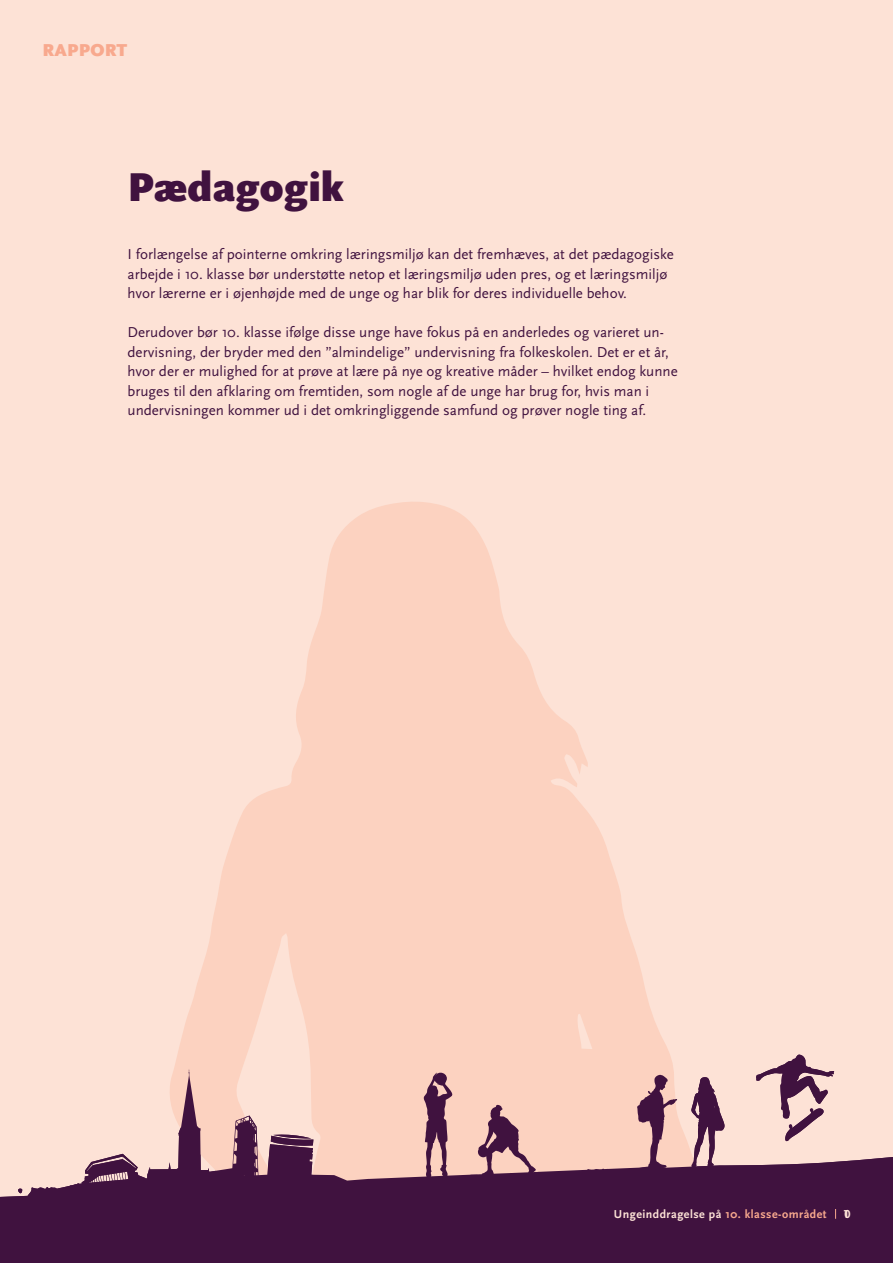
<style>
.page{position:relative;width:893px;height:1263px;background:#fde2d6}
.page>*{position:absolute;margin:0;border:0;box-sizing:border-box;transform-origin:0 0}
.t1{font:900 42px "Scala Sans OT";color:#40123f}
.t2{font:900 18px "Scala Sans OT";letter-spacing:.01em;color:#f8a98e}
.t3{font:15px/19.5px "Scala Sans OT";color:#40123f}
.t4{font:700 12px "Scala Sans OT";letter-spacing:.04em;color:#fde2d6}
.s1{color:#f8a98e}
</style>
<div class="page">
<svg style="left:174px;top:502px;width:496px;height:567px;fill:#fcd2c0"></svg>
<svg style="left:0;top:1069px;width:489px;height:194px"></svg>
<svg style="left:489px;top:1054px;width:404px;height:209px;fill:#40123f"></svg>
<p class="t2" style="left:43px;top:40px;width:86px">RAPPORT</p>
<h1 class="t1" style="left:128px;top:163px;width:217px">Pædagogik</h1>
<p class="t3" style="left:128px;top:245px;width:548px">I forlængelse af pointerne omkring læringsmiljø kan det fremhæves, at det pædagogiske arbejde i 10. klasse bør understøtte netop et læringsmiljø uden pres, og et læringsmiljø hvor lærerne er i øjenhøjde med de unge og har blik for deres individuelle behov.</p>
<p class="t3" style="left:128px;top:323px;width:552px">Derudover bør 10. klasse ifølge disse unge have fokus på en anderledes og varieret un&shy;dervisning, der bryder med den ”almindelige” undervisning fra folkeskolen. Det er et år, hvor der er mulighed for at prøve at lære på nye og kreative måder – hvilket endog kunne bruges til den afklaring om fremtiden, som nogle af de unge har brug for, hvis man i undervisningen kommer ud i det omkringliggende samfund og prøver nogle ting af.</p>
<p class="t4" style="left:614px;top:1207px;width:214px">Ungeinddragelse på <span class="s1">10. klasse-området</span></p>
<p class="t4" style="left:844px;top:1207px;width:8px">10</p>
</div>
